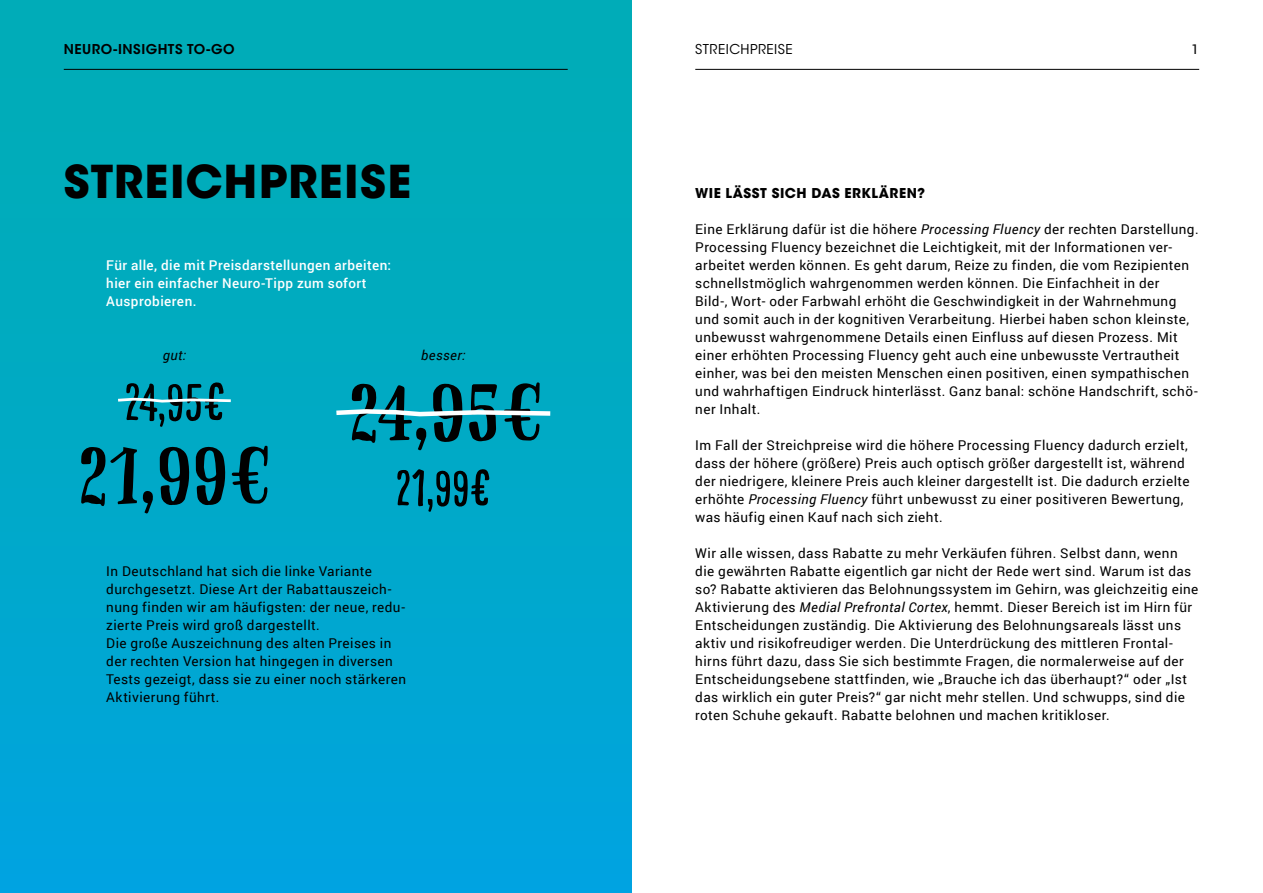
<style>
.page{position:relative;width:1263px;height:893px;background:#fff}
.page>*{position:absolute;margin:0;border:0;box-sizing:border-box;transform-origin:0 0}
.t1{font:700 45px "ITC Avant Garde Std";letter-spacing:.03em;color:#000}
.t2{font:13.5px/18px "Roboto";letter-spacing:.035em;color:#000}
.t3{font:500 13.5px/18px "Roboto";letter-spacing:.035em;color:#fff}
.t4{font:700 13.5px "ITC Avant Garde Std";letter-spacing:.04em;color:#000}
.t5{font:600 13.5px "ITC Avant Garde Std";letter-spacing:.04em;color:#000}
.t6{font:13.5px "ITC Avant Garde Std";letter-spacing:.035em;color:#000}
.t7{font:italic 13.5px "Roboto";letter-spacing:.035em;color:#000}
.s1{font-style:italic}
</style>
<div class="page">
<div style="left:0;top:0;width:631px;height:893px;background:linear-gradient(to bottom,#00adb2,#00a4de)"></div>
<svg style="left:397px;top:469px;width:92px;height:43px;background:#007085"></svg>
<svg style="left:332px;top:382px;width:223px;height:69px;background:#108597"></svg>
<svg style="left:160px;top:446px;width:29px;height:60px;background:#004a57"></svg>
<svg style="left:196px;top:446px;width:30px;height:60px;background:#004d5b"></svg>
<svg style="left:232px;top:446px;width:36px;height:58px;background:#00687a"></svg>
<svg style="left:81px;top:447px;width:56px;height:59px;background:#00687b"></svg>
<svg style="left:143px;top:490px;width:10px;height:24px"></svg>
<svg style="left:115px;top:381px;width:119px;height:46px;background:#0e8698"></svg>
<hr style="left:695px;top:69px;width:504px;height:1px;background:#000">
<hr style="left:64px;top:69px;width:504px;height:1px;background:#000">
<p class="t5" style="left:64px;top:41px;width:172px">NEURO-INSIGHTS TO-GO</p>
<p class="t6" style="left:695px;top:41px;width:99px">STREICHPREISE</p>
<p class="t2" style="left:1191px;top:40px;width:9px">1</p>
<h1 class="t1" style="left:64px;top:152px;width:349px">STREICHPREISE</h1>
<p class="t3" style="left:106px;top:256px;width:286px">Für alle, die mit Preisdarstellungen arbeiten: hier ein einfacher Neuro-Tipp zum sofort<br>Ausprobieren.</p>
<p class="t7" style="left:163px;top:346px;width:25px">gut:</p>
<p class="t7" style="left:421px;top:346px;width:46px">besser:</p>
<p class="t2" style="left:106px;top:562px;width:301px">In Deutschland hat sich die linke Variante durchgesetzt. Diese Art der Rabattauszeich&shy;nung finden wir am häufigsten: der neue, redu&shy;zierte Preis wird groß dargestellt.<br>Die große Auszeichnung des alten Preises in der rechten Version hat hingegen in diversen Tests gezeigt, dass sie zu einer noch stärkeren Aktivierung führt.</p>
<p class="t4" style="left:695px;top:184px;width:231px">WIE LÄSST SICH DAS ERKLÄREN?</p>
<p class="t2" style="left:695px;top:220px;width:505px">Eine Erklärung dafür ist die höhere <span class="s1">Processing Fluency</span> der rechten Darstellung.<br>Processing Fluency bezeichnet die Leichtigkeit, mit der Informationen ver&shy;arbeitet werden können. Es geht darum, Reize zu finden, die vom Rezipienten schnellstmöglich wahrgenommen werden können. Die Einfachheit in der<br>Bild-, Wort- oder Farbwahl erhöht die Geschwindigkeit in der Wahrnehmung und somit auch in der kognitiven Verarbeitung. Hierbei haben schon kleinste, unbewusst wahrgenommene Details einen Einfluss auf diesen Prozess. Mit einer erhöhten Processing Fluency geht auch eine unbewusste Vertrautheit einher, was bei den meisten Menschen einen positiven, einen sympathischen und wahrhaftigen Eindruck hinterlässt. Ganz banal: schöne Handschrift, schö&shy;ner Inhalt.</p>
<p class="t2" style="left:695px;top:436px;width:496px">Im Fall der Streichpreise wird die höhere Processing Fluency dadurch erzielt, dass der höhere (größere) Preis auch optisch größer dargestellt ist, während der niedrigere, kleinere Preis auch kleiner dargestellt ist. Die dadurch erzielte erhöhte <span class="s1">Processing Fluency</span> führt unbewusst zu einer positiveren Bewertung, was häufig einen Kauf nach sich zieht.</p>
<p class="t2" style="left:695px;top:544px;width:505px">Wir alle wissen, dass Rabatte zu mehr Verkäufen führen. Selbst dann, wenn die gewährten Rabatte eigentlich gar nicht der Rede wert sind. Warum ist das so? Rabatte aktivieren das Belohnungssystem im Gehirn, was gleichzeitig eine Aktivierung des <span class="s1">Medial Prefrontal Cortex</span>, hemmt. Dieser Bereich ist im Hirn für Entscheidungen zuständig. Die Aktivierung des Belohnungsareals lässt uns aktiv und risikofreudiger werden. Die Unterdrückung des mittleren Frontal&shy;hirns führt dazu, dass Sie sich bestimmte Fragen, die normalerweise auf der Entscheidungsebene stattfinden, wie „Brauche ich das überhaupt?“ oder „Ist das wirklich ein guter Preis?“ gar nicht mehr stellen. Und schwupps, sind die roten Schuhe gekauft. Rabatte belohnen und machen kritikloser.</p>
</div>
